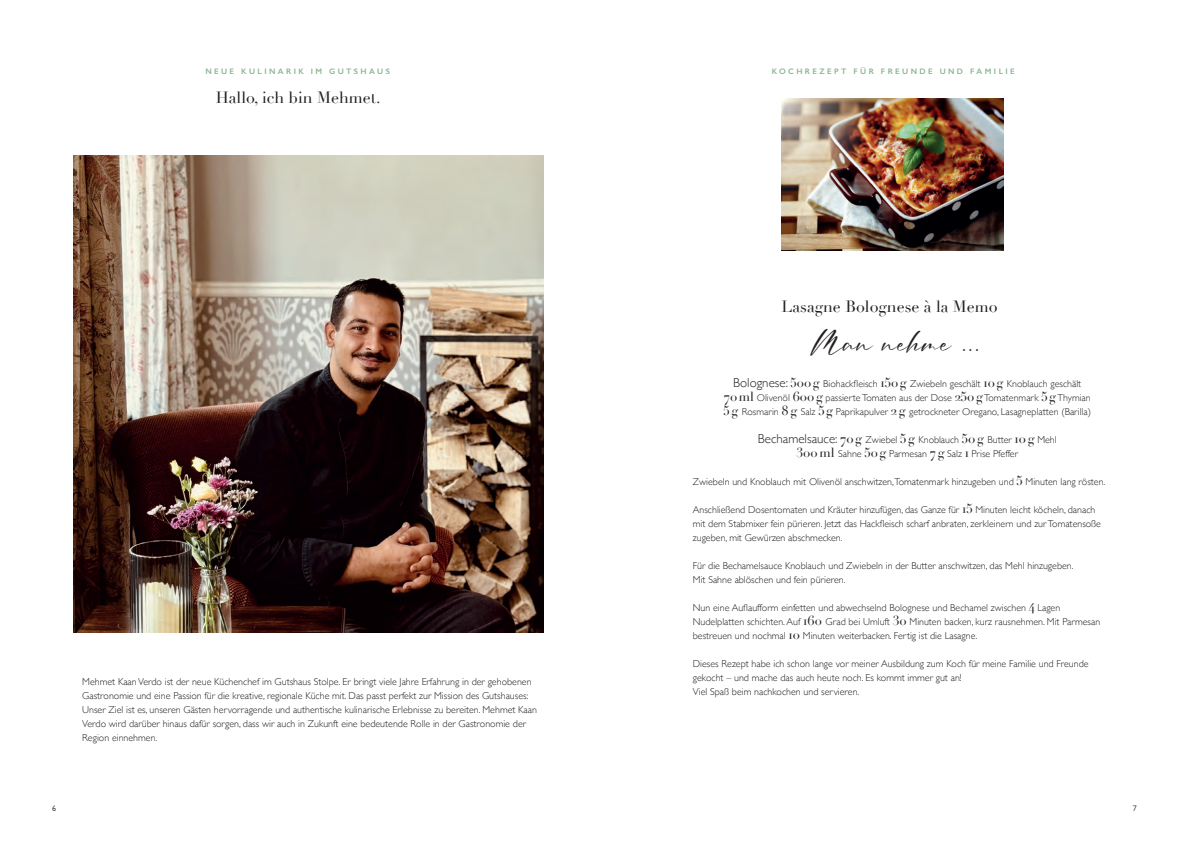
<style>
.page{position:relative;width:1191px;height:842px;background:#fff}
.page>*{position:absolute;margin:0;border:0;box-sizing:border-box;transform-origin:0 0}
.t1{font:34px "Amellian Gressida";color:#231f20}
.t2{font:16px "Didot";color:#231f20}
.t3{font:300 10px/14px "Gill Sans";color:#231f20}
.t4{font:600 8px "Gill Sans";letter-spacing:.3em;color:#88b68f}
.t5{font:8px "Gill Sans";color:#231f20}
.s1{font-size:13px}
.s2{font-family:"Didot";font-weight:400;font-size:13px}
</style>
<div class="page">
<img style="left:74px;top:156px;width:469px;height:477px">
<img style="left:781px;top:98px;width:222px;height:152px">
<p class="t4" style="left:205px;top:66px;width:186px">NEUE KULINARIK IM GUTSHAUS</p>
<h2 class="t2" style="left:216px;top:88px;width:166px">Hallo, ich bin Mehmet.</h2>
<p class="t5" style="left:52px;top:803px;width:5px">6</p>
<p class="t3" style="left:82px;top:674px;width:456px">Mehmet Kaan Verdo ist der neue Küchenchef im Gutshaus Stolpe. Er bringt viele Jahre Erfahrung in der gehobenen Gastronomie und eine Passion für die kreative, regionale Küche mit. Das passt perfekt zur Mission des Gutshauses:<br>Unser Ziel ist es, unseren Gästen hervorragende und authentische kulinarische Erlebnisse zu bereiten. Mehmet Kaan Verdo wird darüber hinaus dafür sorgen, dass wir auch in Zukunft eine bedeutende Rolle in der Gastronomie der Region einnehmen.</p>
<p class="t4" style="left:771px;top:66px;width:244px">KOCHREZEPT FÜR FREUNDE UND FAMILIE</p>
<h2 class="t2" style="left:781px;top:297px;width:217px">Lasagne Bolognese à la Memo</h2>
<h1 class="t1" style="left:810px;top:321px;width:172px">Man nehme ...</h1>
<p class="t3" style="left:723px;top:376px;width:369px;text-align:center"><span class="s1">Bolognese:</span> <span class="s2">500g</span> Biohackfleisch <span class="s2">150g</span> Zwiebeln geschält <span class="s2">10g</span> Knoblauch geschält<br><span class="s2">70ml</span> Olivenöl <span class="s2">600g</span> passierte Tomaten aus der Dose <span class="s2">250g</span> Tomatenmark <span class="s2">5g</span> Thymian<br><span class="s2">5g</span> Rosmarin <span class="s2">8g</span> Salz <span class="s2">5g</span> Paprikapulver <span class="s2">2g</span> getrockneter Oregano, Lasagneplatten (Barilla)</p>
<p class="t3" style="left:758px;top:432px;width:300px;text-align:center"><span class="s1">Bechamelsauce:</span> <span class="s2">70g</span> Zwiebel <span class="s2">5g</span> Knoblauch <span class="s2">50g</span> Butter <span class="s2">10g</span> Mehl<br><span class="s2">300ml</span> Sahne <span class="s2">50g</span> Parmesan <span class="s2">7g</span> Salz <span class="s2">1</span> Prise Pfeffer</p>
<p class="t3" style="left:693px;top:474px;width:414px">Zwiebeln und Knoblauch mit Olivenöl anschwitzen,Tomatenmark hinzugeben und <span class="s2">5</span> Minuten lang rösten.</p>
<p class="t3" style="left:693px;top:502px;width:410px">Anschließend Dosentomaten und Kräuter hinzufügen, das Ganze für <span class="s2">15</span> Minuten leicht köcheln, danach mit dem Stabmixer fein pürieren. Jetzt das Hackfleisch scharf anbraten, zerkleinern und zur Tomatensoße zugeben, mit Gewürzen abschmecken.</p>
<p class="t3" style="left:693px;top:558px;width:382px">Für die Bechamelsauce Knoblauch und Zwiebeln in der Butter anschwitzen, das Mehl hinzugeben.<br>Mit Sahne ablöschen und fein pürieren.</p>
<p class="t3" style="left:693px;top:600px;width:409px">Nun eine Auflaufform einfetten und abwechselnd Bolognese und Bechamel zwischen <span class="s2">4</span> Lagen<br>Nudelplatten schichten. Auf <span class="s2">160</span> Grad bei Umluft <span class="s2">30</span> Minuten backen, kurz rausnehmen. Mit Parmesan bestreuen und nochmal <span class="s2">10</span> Minuten weiterbacken. Fertig ist die Lasagne.</p>
<p class="t3" style="left:693px;top:656px;width:397px">Dieses Rezept habe ich schon lange vor meiner Ausbildung zum Koch für meine Familie und Freunde gekocht – und mache das auch heute noch. Es kommt immer gut an!<br>Viel Spaß beim nachkochen und servieren.</p>
<p class="t5" style="left:1132px;top:803px;width:5px">7</p>
</div>
